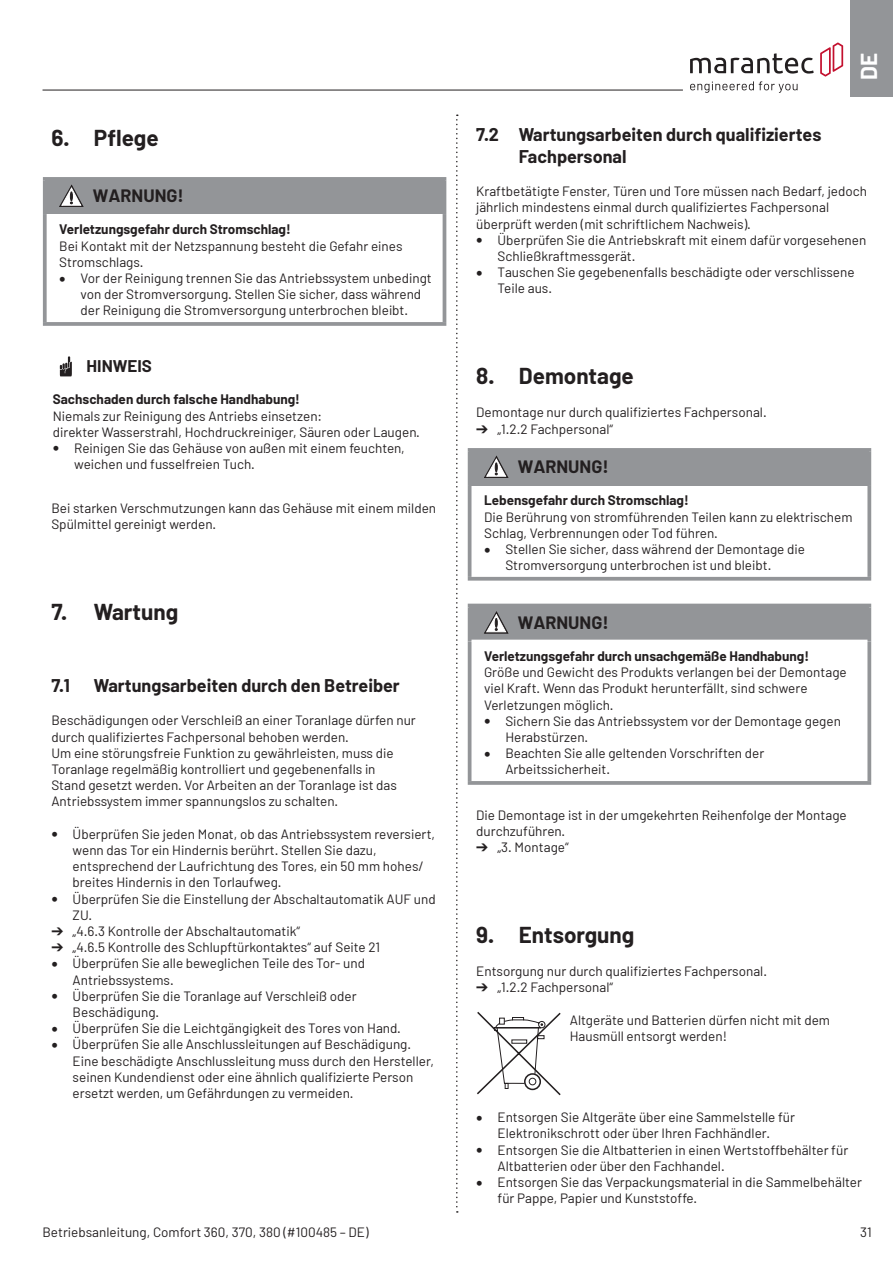
<style>
.page{position:relative;width:893px;height:1263px;background:#fff}
.page>*{position:absolute;margin:0;border:0;box-sizing:border-box;transform-origin:0 0}
.t1{font:700 22.5px "Barlow";color:#231f20}
.t2{font:700 22.5px "Barlow";color:#fff}
.t3{font:700 18px/21.6px "Barlow";color:#231f20}
.t4{font:700 16.95px "Barlow";color:#231f20}
.t5{font:13.5px/16.2px "Barlow";color:#231f20}
.t6{font:700 13.5px "Barlow";color:#231f20}
.s1{font-size:21px}
</style>
<div class="page">
<div style="left:850px;top:0;width:43px;height:97px;background:#939598"></div>
<hr style="left:43px;top:90px;width:640px;height:1px;background:#231f20">
<svg style="left:456px;top:115px;width:2px;height:1098px"></svg>
<svg style="left:690px;top:53px;width:124px;height:21px"></svg>
<svg style="left:820px;top:43px;width:23px;height:34px"></svg>
<svg style="left:690px;top:81px;width:107px;height:12px"></svg>
<div style="left:45px;top:179px;width:399px;height:36px;background:#939598"></div>
<svg style="left:43px;top:215px;width:4px;height:107px"></svg>
<hr style="left:443px;top:215px;width:3px;height:107px;background:#939598">
<svg style="left:43px;top:322px;width:403px;height:4px;background:#999b9e"></svg>
<hr style="left:43px;top:177px;width:403px;height:4px;background:#939598">
<hr style="left:43px;top:181px;width:4px;height:34px;background:#939598">
<hr style="left:443px;top:181px;width:3px;height:34px;background:#939598">
<svg style="left:59px;top:185px;width:25px;height:22px"></svg>
<svg style="left:60px;top:356px;width:12px;height:20px"></svg>
<div style="left:470px;top:450px;width:399px;height:36px;background:#939598"></div>
<hr style="left:468px;top:486px;width:3px;height:91px;background:#939598">
<svg style="left:867px;top:486px;width:4px;height:91px"></svg>
<svg style="left:468px;top:577px;width:403px;height:4px;background:#9c9ea1"></svg>
<hr style="left:468px;top:448px;width:403px;height:4px;background:#939598">
<hr style="left:468px;top:452px;width:3px;height:34px;background:#939598">
<hr style="left:867px;top:452px;width:4px;height:34px;background:#939598">
<svg style="left:484px;top:456px;width:25px;height:22px"></svg>
<div style="left:470px;top:605px;width:399px;height:36px;background:#939598"></div>
<hr style="left:468px;top:604px;width:403px;height:3px;background:#939598">
<hr style="left:468px;top:607px;width:3px;height:34px;background:#939598">
<hr style="left:867px;top:607px;width:4px;height:34px;background:#939598">
<hr style="left:471px;top:640px;width:396px;height:3px;background:#fff">
<hr style="left:468px;top:641px;width:3px;height:140px;background:#939598">
<svg style="left:867px;top:641px;width:4px;height:140px"></svg>
<svg style="left:468px;top:781px;width:403px;height:4px;background:#999b9e"></svg>
<svg style="left:484px;top:611px;width:25px;height:23px"></svg>
<svg style="left:477px;top:1011px;width:84px;height:85px"></svg>
<h1 class="t1" style="left:51px;top:123px;width:109px">6. Pflege</h1>
<h2 class="t3" style="left:93px;top:185px;width:92px">WARNUNG!</h2>
<p class="t6" style="left:59px;top:221px;width:233px">Verletzungsgefahr durch Stromschlag!</p>
<p class="t5" style="left:59px;top:237px;width:345px">Bei Kontakt mit der Netzspannung besteht die Gefahr eines<br>Stromschlags.</p>
<p class="t5" style="left:81px;top:270px;width:353px;text-indent:-21px"><span class="s1">•</span> Vor der Reinigung trennen Sie das Antriebssystem unbedingt von der Stromversorgung. Stellen Sie sicher, dass während der Reinigung die Stromversorgung unterbrochen bleibt.</p>
<p class="t4" style="left:87px;top:356px;width:67px">HINWEIS</p>
<p class="t6" style="left:53px;top:391px;width:249px">Sachschaden durch falsche Handhabung!</p>
<p class="t5" style="left:53px;top:407px;width:369px">Niemals zur Reinigung des Antriebs einsetzen:<br>direkter Wasserstrahl, Hochdruckreiniger, Säuren oder Laugen.</p>
<p class="t5" style="left:74px;top:440px;width:332px;text-indent:-21px"><span class="s1">•</span> Reinigen Sie das Gehäuse von außen mit einem feuchten, weichen und fusselfreien Tuch.</p>
<p class="t5" style="left:51px;top:499px;width:386px">Bei starken Verschmutzungen kann das Gehäuse mit einem milden<br>Spülmittel gereinigt werden.</p>
<h1 class="t1" style="left:51px;top:597px;width:128px">7. Wartung</h1>
<h2 class="t3" style="left:51px;top:675px;width:20px">7.1</h2>
<h2 class="t3" style="left:94px;top:675px;width:307px">Wartungsarbeiten durch den Betreiber</h2>
<p class="t5" style="left:51px;top:712px;width:366px">Beschädigungen oder Verschleiß an einer Toranlage dürfen nur durch qualifiziertes Fachpersonal behoben werden.<br>Um eine störungsfreie Funktion zu gewährleisten, muss die Toranlage regelmäßig kontrolliert und gegebenenfalls in<br>Stand gesetzt werden. Vor Arbeiten an der Toranlage ist das Antriebssystem immer spannungslos zu schalten.</p>
<p class="t5" style="left:73px;top:825px;width:364px;text-indent:-21px"><span class="s1">•</span> Überprüfen Sie jeden Monat, ob das Antriebssystem reversiert, wenn das Tor ein Hindernis berührt. Stellen Sie dazu, entsprechend der Laufrichtung des Tores, ein 50 mm hohes/ breites Hindernis in den Torlaufweg.</p>
<p class="t5" style="left:73px;top:890px;width:364px;text-indent:-21px"><span class="s1">•</span> Überprüfen Sie die Einstellung der Abschaltautomatik AUF und<br>ZU.</p>
<p class="t5" style="left:51px;top:923px;width:250px">➔ „4.6.3 Kontrolle der Abschaltautomatik“</p>
<p class="t5" style="left:51px;top:939px;width:330px">➔ „4.6.5 Kontrolle des Schlupftürkontaktes“ auf Seite 21</p>
<p class="t5" style="left:73px;top:955px;width:294px;text-indent:-21px"><span class="s1">•</span> Überprüfen Sie alle beweglichen Teile des Tor- und<br>Antriebssystems.</p>
<p class="t5" style="left:73px;top:987px;width:286px;text-indent:-21px"><span class="s1">•</span> Überprüfen Sie die Toranlage auf Verschleiß oder<br>Beschädigung.</p>
<p class="t5" style="left:51px;top:1020px;width:351px"><span class="s1">•</span> Überprüfen Sie die Leichtgängigkeit des Tores von Hand.</p>
<p class="t5" style="left:73px;top:1036px;width:363px;text-indent:-21px"><span class="s1">•</span> Überprüfen Sie alle Anschlussleitungen auf Beschädigung.<br>Eine beschädigte Anschlussleitung muss durch den Hersteller, seinen Kundendienst oder eine ähnlich qualifizierte Person ersetzt werden, um Gefährdungen zu vermeiden.</p>
<h1 class="t2" style="left:855px;top:80px;width:29px;rotate:-90deg">DE</h1>
<h2 class="t3" style="left:519px;top:124px;width:304px;text-indent:-43px">7.2 Wartungsarbeiten durch qualifiziertes<br>Fachpersonal</h2>
<p class="t5" style="left:476px;top:183px;width:392px">Kraftbetätigte Fenster, Türen und Tore müssen nach Bedarf, jedoch jährlich mindestens einmal durch qualifiziertes Fachpersonal überprüft werden (mit schriftlichem Nachweis).</p>
<p class="t5" style="left:497px;top:231px;width:370px;text-indent:-21px"><span class="s1">•</span> Überprüfen Sie die Antriebskraft mit einem dafür vorgesehenen<br>Schließkraftmessgerät.</p>
<p class="t5" style="left:497px;top:264px;width:359px;text-indent:-21px"><span class="s1">•</span> Tauschen Sie gegebenenfalls beschädigte oder verschlissene<br>Teile aus.</p>
<h1 class="t1" style="left:476px;top:362px;width:159px">8. Demontage</h1>
<p class="t5" style="left:476px;top:404px;width:292px">Demontage nur durch qualifiziertes Fachpersonal.</p>
<p class="t5" style="left:476px;top:420px;width:138px">➔ „1.2.2 Fachpersonal“</p>
<h2 class="t3" style="left:518px;top:456px;width:92px">WARNUNG!</h2>
<p class="t6" style="left:484px;top:492px;width:206px">Lebensgefahr durch Stromschlag!</p>
<p class="t5" style="left:484px;top:508px;width:370px">Die Berührung von stromführenden Teilen kann zu elektrischem<br>Schlag, Verbrennungen oder Tod führen.</p>
<p class="t5" style="left:505px;top:541px;width:301px;text-indent:-21px"><span class="s1">•</span> Stellen Sie sicher, dass während der Demontage die<br>Stromversorgung unterbrochen ist und bleibt.</p>
<h2 class="t3" style="left:518px;top:611px;width:92px">WARNUNG!</h2>
<p class="t6" style="left:484px;top:648px;width:326px">Verletzungsgefahr durch unsachgemäße Handhabung!</p>
<p class="t5" style="left:484px;top:664px;width:364px">Größe und Gewicht des Produkts verlangen bei der Demontage viel Kraft. Wenn das Produkt herunterfällt, sind schwere<br>Verletzungen möglich.</p>
<p class="t5" style="left:505px;top:712px;width:337px;text-indent:-21px"><span class="s1">•</span> Sichern Sie das Antriebssystem vor der Demontage gegen<br>Herabstürzen.</p>
<p class="t5" style="left:505px;top:745px;width:260px;text-indent:-21px"><span class="s1">•</span> Beachten Sie alle geltenden Vorschriften der<br>Arbeitssicherheit.</p>
<p class="t5" style="left:476px;top:806px;width:372px">Die Demontage ist in der umgekehrten Reihenfolge der Montage durchzuführen.</p>
<p class="t5" style="left:476px;top:839px;width:94px">➔ „3. Montage“</p>
<h1 class="t1" style="left:476px;top:921px;width:160px">9. Entsorgung</h1>
<p class="t5" style="left:476px;top:963px;width:292px">Entsorgung nur durch qualifiziertes Fachpersonal.</p>
<p class="t5" style="left:476px;top:979px;width:138px">➔ „1.2.2 Fachpersonal“</p>
<p class="t5" style="left:570px;top:1012px;width:262px">Altgeräte und Batterien dürfen nicht mit dem<br>Hausmüll entsorgt werden!</p>
<p class="t5" style="left:476px;top:1109px;width:320px;text-align:center"><span class="s1">•</span> Entsorgen Sie Altgeräte über eine Sammelstelle für<br>Elektronikschrott oder über Ihren Fachhändler.</p>
<p class="t5" style="left:497px;top:1141px;width:352px;text-indent:-21px"><span class="s1">•</span> Entsorgen Sie die Altbatterien in einen Wertstoffbehälter für<br>Altbatterien oder über den Fachhandel.</p>
<p class="t5" style="left:497px;top:1174px;width:366px;text-indent:-21px"><span class="s1">•</span> Entsorgen Sie das Verpackungsmaterial in die Sammelbehälter für Pappe, Papier und Kunststoffe.</p>
<p class="t5" style="left:43px;top:1224px;width:328px">Betriebsanleitung, Comfort 360, 370, 380 (#100485 – DE)</p>
<p class="t5" style="left:860px;top:1224px;width:13px">31</p>
</div>
